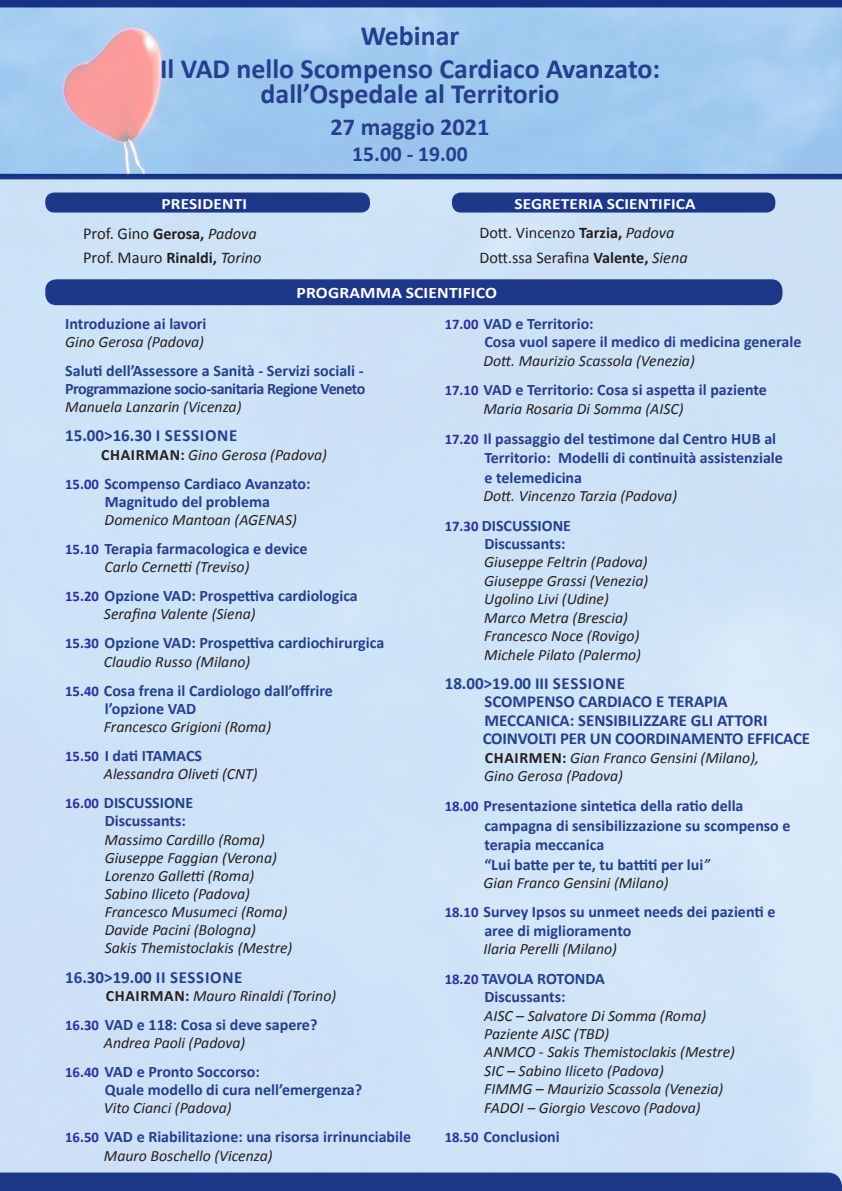
<style>
.page{position:relative;width:842px;height:1191px;background:#fff}
.page>*{position:absolute;margin:0;border:0;box-sizing:border-box;transform-origin:0 0}
.t1{font:700 27.9px/25px "Calibri";color:#253f8e;text-align:center}
.t2{font:700 24.3px "Calibri";color:#253f8e}
.t3{font:700 21.6px "Calibri";color:#253f8e}
.t4{font:700 17px "Calibri";letter-spacing:.04em;color:#253f8e}
.t5{font:700 16.8px/18.4px "Calibri";color:#253f8e}
.t6{font:16.5px "Calibri";color:#231f20}
.t7{font:16.2px "Calibri";color:#231f20}
.t8{font:700 16px/19.4px "Calibri";color:#253f8e}
.t9{font:700 16px/18.1px "Calibri";letter-spacing:-.03em;color:#253f8e}
.t10{font:700 16px "Calibri";letter-spacing:.01em;color:#fff;scale:1.1 1}
.t11{font:italic 15.8px/18.4px "Calibri";color:#231f20}
.t12{font:700 15.8px "Calibri";letter-spacing:.01em;color:#fff;scale:1.1 1}
.s1{font-weight:700;font-size:16.2px}
.s2{font-style:italic;font-size:16.2px}
.s3{font-weight:700}
.s4{font-style:italic}
.s5{font-weight:700;font-style:normal}
.s6{font-size:14.7px;color:#2c2e9e}
.s7{font-weight:400;font-style:italic;color:#231f20}
</style>
<div class="page">
<img style="left:0;top:7px;width:842px;height:1165px">
<div style="left:0;top:0;width:842px;height:7px;background:#183386"></div>
<div style="left:0;top:1172px;width:842px;height:19px;background:#1d3789"></div>
<div style="left:0;top:174px;width:842px;height:5px;background:#1d3788"></div>
<div style="left:45px;top:279px;width:737px;height:26px;background:#1d3789;border-radius:11px"></div>
<div style="left:452px;top:192px;width:323px;height:20px;background:#1d3788;border-radius:9px"></div>
<div style="left:45px;top:192px;width:325px;height:20px;background:#1d3789;border-radius:9px"></div>
<p class="t1" style="left:361px;top:23px;width:100px">Webinar</p>
<p class="t1" style="left:160px;top:56px;width:502px">Il VAD nello Scompenso Cardiaco Avanzato: dall’Ospedale al Territorio</p>
<p class="t2" style="left:331px;top:112px;width:160px">27 maggio 2021</p>
<p class="t3" style="left:352px;top:140px;width:117px">15.00 - 19.00</p>
<p class="t12" style="left:162px;top:193px;width:79px">PRESIDENTI</p>
<p class="t12" style="left:514px;top:193px;width:166px">SEGRETERIA SCIENTIFICA</p>
<p class="t6" style="left:83px;top:223px;width:175px">Prof. Gino <span class="s1">Gerosa,</span> <span class="s2">Padova</span></p>
<p class="t6" style="left:83px;top:247px;width:180px">Prof. Mauro <span class="s1">Rinaldi,</span> <span class="s2">Torino</span></p>
<p class="t7" style="left:479px;top:223px;width:197px">Dott. Vincenzo <span class="s3">Tarzia,</span> <span class="s4">Padova</span></p>
<p class="t7" style="left:479px;top:247px;width:210px">Dott.ssa Serafina <span class="s3">Valente,</span> <span class="s4">Siena</span></p>
<p class="t10" style="left:297px;top:283px;width:184px">PROGRAMMA SCIENTIFICO</p>
<p class="t8" style="left:65px;top:314px;width:143px">Introduzione ai lavori</p>
<p class="t11" style="left:65px;top:332px;width:140px">Gino Gerosa (Padova)</p>
<p class="t9" style="left:65px;top:362px;width:302px">Saluti dell’Assessore a Sanità - Servizi sociali -<br>Programmazione socio-sanitaria Regione Veneto</p>
<p class="t11" style="left:65px;top:397px;width:178px">Manuela Lanzarin (Vicenza)</p>
<p class="t4" style="left:65px;top:425px;width:174px">15.00&gt;16.30 I SESSIONE</p>
<p class="t11" style="left:101px;top:444px;width:227px"><span class="s5">CHAIRMAN:</span> Gino Gerosa (Padova)</p>
<p class="t8" style="left:65px;top:474px;width:247px;line-height:18.1px;text-align:center"><span class="s6">15.00</span> Scompenso Cardiaco Avanzato:<br>Magnitudo del problema</p>
<p class="t11" style="left:105px;top:510px;width:194px">Domenico Mantoan (AGENAS)</p>
<p class="t8" style="left:65px;top:539px;width:244px"><span class="s6">15.10</span> Terapia farmacologica e device</p>
<p class="t11" style="left:105px;top:557px;width:146px">Carlo Cernetti (Treviso)</p>
<p class="t8" style="left:65px;top:586px;width:294px"><span class="s6">15.20</span> Opzione VAD: Prospettiva cardiologica</p>
<p class="t11" style="left:104px;top:604px;width:153px">Serafina Valente (Siena)</p>
<p class="t8" style="left:65px;top:633px;width:321px"><span class="s6">15.30</span> Opzione VAD: Prospettiva cardiochirurgica</p>
<p class="t11" style="left:104px;top:651px;width:148px">Claudio Russo (Milano)</p>
<p class="t8" style="left:105px;top:681px;width:230px;line-height:18.1px;text-indent:-40px"><span class="s6">15.40</span> Cosa frena il Cardiologo dall’offrire l’opzione VAD</p>
<p class="t11" style="left:104px;top:717px;width:169px">Francesco Grigioni (Roma)</p>
<p class="t8" style="left:65px;top:746px;width:138px"><span class="s6">15.50</span> I dati ITAMACS</p>
<p class="t11" style="left:104px;top:764px;width:155px">Alessandra Oliveti (CNT)</p>
<p class="t8" style="left:105px;top:794px;width:90px;line-height:18.1px;text-indent:-40px"><span class="s6">16.00</span> DISCUSSIONE<br>Discussants:</p>
<p class="t11" style="left:105px;top:829px;width:189px;line-height:18.1px">Massimo Cardillo (Roma)<br>Giuseppe Faggian (Verona)<br>Lorenzo Galletti (Roma)<br>Sabino Iliceto (Padova)<br>Francesco Musumeci (Roma)<br>Davide Pacini (Bologna)<br>Sakis Themistoclakis (Mestre)</p>
<p class="t4" style="left:65px;top:966px;width:179px">16.30&gt;19.00 II SESSIONE</p>
<p class="t11" style="left:106px;top:985px;width:232px"><span class="s5">CHAIRMAN:</span> Mauro Rinaldi (Torino)</p>
<p class="t8" style="left:65px;top:1014px;width:254px"><span class="s6">16.30</span> VAD e 118: Cosa si deve sapere?</p>
<p class="t11" style="left:104px;top:1033px;width:143px">Andrea Paoli (Padova)</p>
<p class="t8" style="left:105px;top:1062px;width:259px;line-height:18.1px;text-indent:-40px"><span class="s6">16.40</span> VAD e Pronto Soccorso:<br>Quale modello di cura nell’emergenza?</p>
<p class="t11" style="left:104px;top:1098px;width:129px">Vito Cianci (Padova)</p>
<p class="t8" style="left:65px;top:1127px;width:347px"><span class="s6">16.50</span> VAD e Riabilitazione: una risorsa irrinunciabile</p>
<p class="t11" style="left:104px;top:1145px;width:170px">Mauro Boschello (Vicenza)</p>
<p class="t8" style="left:484px;top:314px;width:319px;line-height:18.4px;text-indent:-40px"><span class="s6">17.00</span> VAD e Territorio:<br>Cosa vuol sapere il medico di medicina generale</p>
<p class="t11" style="left:483px;top:351px;width:213px">Dott. Maurizio Scassola (Venezia)</p>
<p class="t8" style="left:445px;top:380px;width:324px"><span class="s6">17.10</span> VAD e Territorio: Cosa si aspetta il paziente</p>
<p class="t11" style="left:483px;top:398px;width:202px">Maria Rosaria Di Somma (AISC)</p>
<p class="t8" style="left:484px;top:429px;width:300px;text-indent:-40px"><span class="s6">17.20</span> Il passaggio del testimone dal Centro HUB al<br>Territorio: Modelli di continuità assistenziale e telemedicina</p>
<p class="t11" style="left:483px;top:486px;width:195px">Dott. Vincenzo Tarzia (Padova)</p>
<p class="t8" style="left:484px;top:516px;width:88px;line-height:18.4px;text-indent:-40px"><span class="s6">17.30</span> DISCUSSIONE<br>Discussants:</p>
<p class="t11" style="left:484px;top:552px;width:166px">Giuseppe Feltrin (Padova)<br>Giuseppe Grassi (Venezia)<br>Ugolino Livi (Udine)<br>Marco Metra (Brescia)<br>Francesco Noce (Rovigo)<br>Michele Pilato (Palermo)</p>
<p class="t4" style="left:445px;top:672px;width:182px">18.00&gt;19.00 III SESSIONE</p>
<p class="t5" style="left:483px;top:692px;width:329px">SCOMPENSO CARDIACO E TERAPIA<br>MECCANICA: SENSIBILIZZARE GLI ATTORI<br>COINVOLTI PER UN COORDINAMENTO EFFICACE</p>
<p class="t11" style="left:484px;top:747px;width:276px"><span class="s5">CHAIRMEN:</span> Gian Franco Gensini (Milano),<br>Gino Gerosa (Padova)</p>
<p class="t8" style="left:484px;top:796px;width:308px;text-indent:-40px"><span class="s6">18.00</span> Presentazione sintetica della ratio della campagna di sensibilizzazione su scompenso e terapia meccanica<br>“Lui batte per te, tu battiti per lui<span class="s7">”</span></p>
<p class="t11" style="left:483px;top:873px;width:187px">Gian Franco Gensini (Milano)</p>
<p class="t8" style="left:484px;top:903px;width:293px;line-height:18.4px;text-indent:-40px"><span class="s6">18.10</span> Survey Ipsos su unmeet needs dei pazienti e aree di miglioramento</p>
<p class="t11" style="left:483px;top:939px;width:135px">Ilaria Perelli (Milano)</p>
<p class="t8" style="left:445px;top:969px;width:162px;line-height:18.4px;text-align:center"><span class="s6">18.20</span> TAVOLA ROTONDA<br>Discussants:</p>
<p class="t11" style="left:484px;top:1005px;width:252px">AISC – Salvatore Di Somma (Roma)<br>Paziente AISC (TBD)<br>ANMCO - Sakis Themistoclakis (Mestre)<br>SIC – Sabino Iliceto (Padova)<br>FIMMG – Maurizio Scassola (Venezia)<br>FADOI – Giorgio Vescovo (Padova)</p>
<p class="t8" style="left:445px;top:1127px;width:117px"><span class="s6">18.50</span> Conclusioni</p>
</div>
